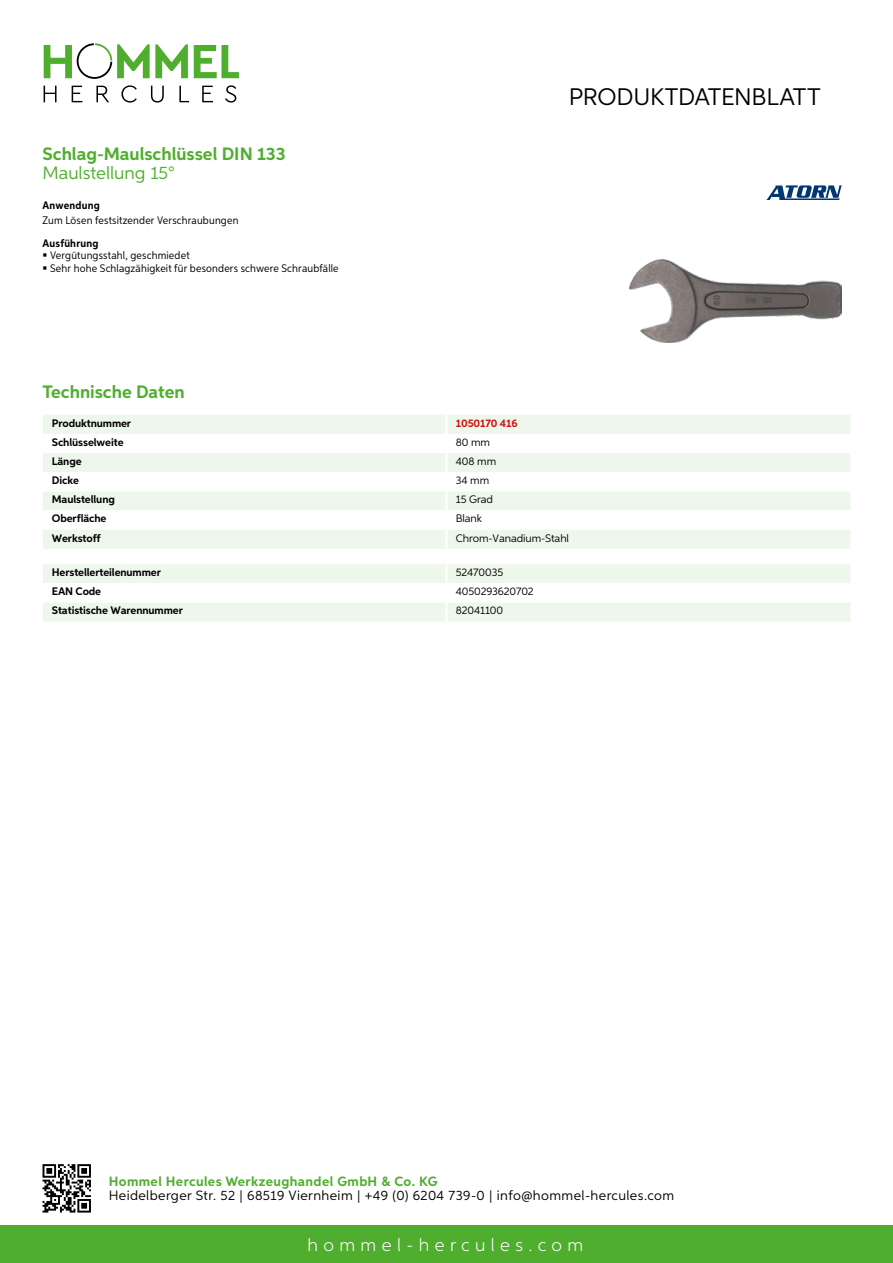
<style>
.page{position:relative;width:893px;height:1263px;background:#fff}
.page>*{position:absolute;margin:0;border:0;box-sizing:border-box;transform-origin:0 0}
.t1{font:24px "Aspira";letter-spacing:-.01em;color:#000}
.t2{font:700 18px "Aspira";color:#50ae2f}
.t3{font:300 18px "Aspira";letter-spacing:.3em;color:#fff}
.t4{font:18px "Aspira";color:#50ae2f}
.t5{font:13.5px "Aspira";letter-spacing:.03em;color:#000}
.t6{font:700 13.5px "Aspira";letter-spacing:.03em;color:#50ae2f}
.t7{font:700 10.95px "Aspira";letter-spacing:-.01em;color:#000}
.t8{font:10.95px/12.8px "Aspira Nar";letter-spacing:.015em;color:#000}
.t9{font:10.95px "Aspira";letter-spacing:-.01em;color:#000}
.t10{font:700 10.95px "Aspira Nar";letter-spacing:.02em;color:#000}
.t11{font:700 10.95px "Aspira";letter-spacing:-.01em;color:#cd1013}
</style>
<div class="page">
<div style="left:0;top:1226px;width:893px;height:37px;background:#50ae2f"></div>
<svg style="left:43px;top:1164px;width:48px;height:48px"></svg>
<svg style="left:194px;top:45px;width:45px;height:33px"></svg>
<svg style="left:44px;top:43px;width:144px;height:36px"></svg>
<svg style="left:44px;top:86px;width:13px;height:16px"></svg>
<svg style="left:72px;top:86px;width:10px;height:16px"></svg>
<svg style="left:96px;top:86px;width:13px;height:16px"></svg>
<svg style="left:121px;top:85px;width:16px;height:18px"></svg>
<svg style="left:151px;top:86px;width:13px;height:17px"></svg>
<svg style="left:179px;top:86px;width:10px;height:16px"></svg>
<svg style="left:202px;top:86px;width:11px;height:16px"></svg>
<svg style="left:225px;top:85px;width:11px;height:18px"></svg>
<div style="left:43px;top:415px;width:807px;height:134px;background:#eef7eb"></div>
<svg style="left:43px;top:434px;width:807px;height:96px"></svg>
<hr style="left:445px;top:415px;width:3px;height:19px;background:#fff">
<hr style="left:445px;top:434px;width:3px;height:19px;background:#fff">
<hr style="left:445px;top:453px;width:3px;height:19px;background:#fff">
<hr style="left:445px;top:472px;width:3px;height:19px;background:#fff">
<hr style="left:445px;top:491px;width:3px;height:19px;background:#fff">
<hr style="left:445px;top:510px;width:3px;height:20px;background:#fff">
<hr style="left:445px;top:530px;width:3px;height:19px;background:#fff">
<svg style="left:43px;top:564px;width:807px;height:57px"></svg>
<hr style="left:445px;top:602px;width:3px;height:19px;background:#fff">
<img style="left:629px;top:259px;width:213px;height:83px">
<svg style="left:766px;top:185px;width:76px;height:15px"></svg>
<h2 class="t2" style="left:43px;top:142px;width:244px">Schlag-Maulschlüssel DIN 133</h2>
<h2 class="t4" style="left:43px;top:162px;width:134px">Maulstellung 15°</h2>
<p class="t10" style="left:43px;top:199px;width:59px">Anwendung</p>
<p class="t8" style="left:43px;top:214px;width:198px">Zum Lösen festsitzender Verschraubungen</p>
<p class="t10" style="left:43px;top:236px;width:58px">Ausführung</p>
<p class="t8" style="left:50px;top:249px;width:290px">Vergütungsstahl, geschmiedet<br>Sehr hohe Schlagzähigkeit für besonders schwere Schraubfälle</p>
<h1 class="t1" style="left:569px;top:82px;width:253px">Produktdatenblatt</h1>
<h2 class="t2" style="left:43px;top:381px;width:144px">Technische Daten</h2>
<p class="t7" style="left:52px;top:416px;width:81px">Produktnummer</p>
<p class="t11" style="left:456px;top:416px;width:63px">1050170 416</p>
<p class="t7" style="left:52px;top:435px;width:73px">Schlüsselweite</p>
<p class="t9" style="left:456px;top:435px;width:36px">80 mm</p>
<p class="t7" style="left:52px;top:454px;width:31px">Länge</p>
<p class="t9" style="left:456px;top:455px;width:42px">408 mm</p>
<p class="t7" style="left:52px;top:474px;width:29px">Dicke</p>
<p class="t9" style="left:456px;top:474px;width:35px">34 mm</p>
<p class="t7" style="left:52px;top:493px;width:65px">Maulstellung</p>
<p class="t9" style="left:456px;top:493px;width:39px">15 Grad</p>
<p class="t7" style="left:52px;top:512px;width:56px">Oberfläche</p>
<p class="t9" style="left:456px;top:512px;width:28px">Blank</p>
<p class="t7" style="left:52px;top:531px;width:50px">Werkstoff</p>
<p class="t9" style="left:456px;top:531px;width:115px">Chrom-Vanadium-Stahl</p>
<p class="t7" style="left:52px;top:565px;width:111px">Herstellerteilenummer</p>
<p class="t9" style="left:456px;top:566px;width:49px">52470035</p>
<p class="t7" style="left:52px;top:585px;width:51px">EAN Code</p>
<p class="t9" style="left:456px;top:585px;width:79px">4050293620702</p>
<p class="t7" style="left:52px;top:604px;width:132px">Statistische Warennummer</p>
<p class="t9" style="left:456px;top:604px;width:49px">82041100</p>
<p class="t6" style="left:109px;top:1172px;width:330px">Hommel Hercules Werkzeughandel GmbH &amp; Co. KG</p>
<p class="t5" style="left:109px;top:1187px;width:567px">Heidelberger Str. 52 | 68519 Viernheim | +49 (0) 6204 739-0 | info@hommel-hercules.com</p>
<h2 class="t3" style="left:307px;top:1234px;width:277px">hommel-hercules.com</h2>
</div>
